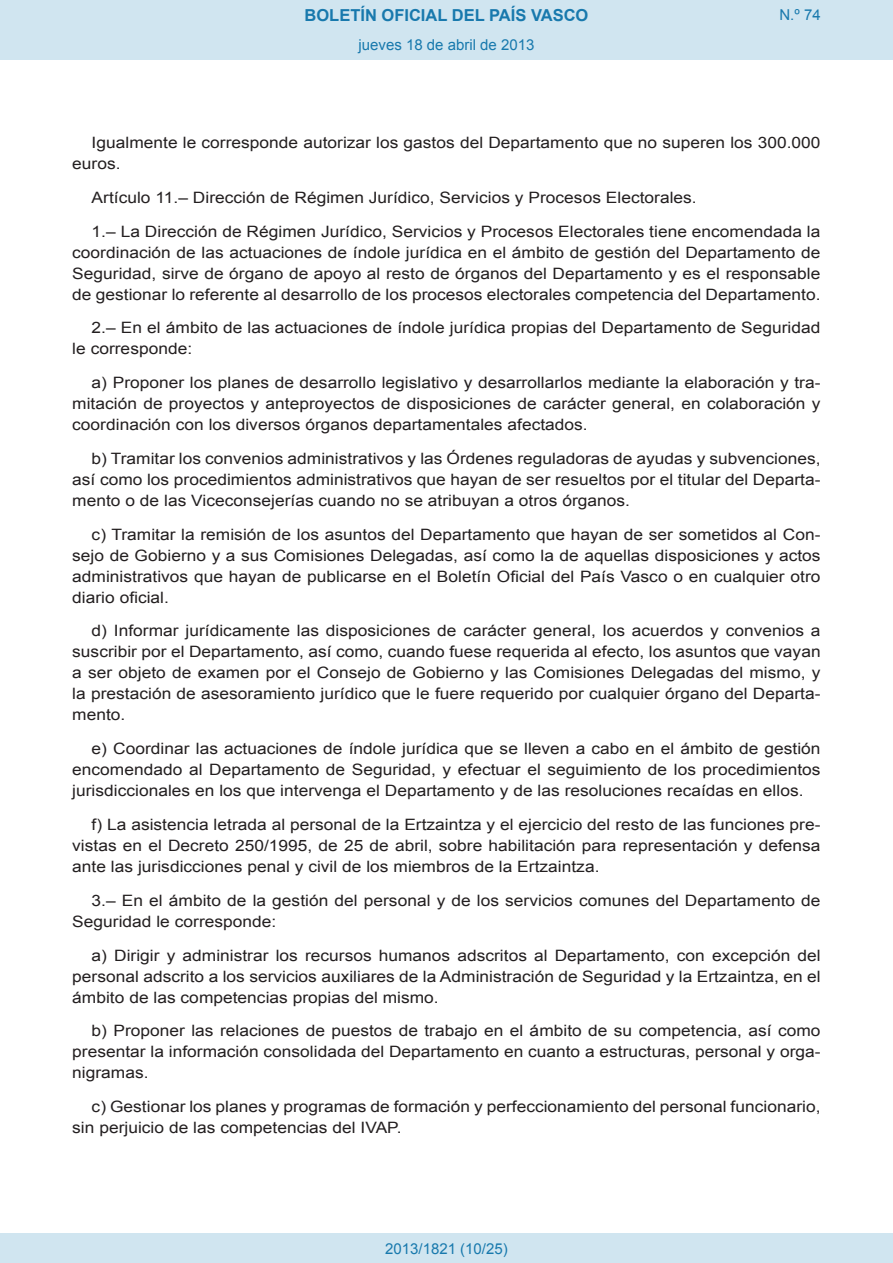
<style>
.page{position:relative;width:893px;height:1263px;background:#fff}
.page>*{position:absolute;margin:0;border:0;box-sizing:border-box;transform-origin:0 0}
.t1{font:700 16.5px "Arial";color:#1879ad}
.BOPVDetalle{font:15.6px/21px "Arial";color:#231f20;text-align:justify;scale:1.11 1}
.Paginacion_Centro{font:15px "Arial";color:#1879ad}
</style>
<div class="page">
<div style="left:0;top:0;width:893px;height:60px;background:#d0e5f0"></div>
<div style="left:0;top:1233px;width:893px;height:30px;background:#d0e5f0"></div>
<p class="t1" style="left:305px;top:4px;width:285px">BOLETÍN OFICIAL DEL PAÍS VASCO</p>
<p class="Paginacion_Centro" style="left:358px;top:35px;width:177px">jueves 18 de abril de 2013</p>
<p class="Paginacion_Centro" style="left:779px;top:5px;width:43px">N.º 74</p>
<p class="BOPVDetalle" style="left:72px;top:132px;width:676px;text-indent:19px">Igualmente le corresponde autorizar los gastos del Departamento que no superen los 300.000 euros.</p>
<p class="BOPVDetalle" style="left:92px;top:187px;width:547px">Artículo 11.– Dirección de Régimen Jurídico, Servicios y Procesos Electorales.</p>
<p class="BOPVDetalle" style="left:72px;top:221px;width:676px;text-indent:19px">1.– La Dirección de Régimen Jurídico, Servicios y Procesos Electorales tiene encomendada la coordinación de las actuaciones de índole jurídica en el ámbito de gestión del Departamento de Seguridad, sirve de órgano de apoyo al resto de órganos del Departamento y es el responsable de gestionar lo referente al desarrollo de los procesos electorales competencia del Departamento.</p>
<p class="BOPVDetalle" style="left:72px;top:318px;width:676px;text-indent:19px">2.– En el ámbito de las actuaciones de índole jurídica propias del Departamento de Seguridad le corresponde:</p>
<p class="BOPVDetalle" style="left:72px;top:372px;width:676px;text-indent:19px">a) Proponer los planes de desarrollo legislativo y desarrollarlos mediante la elaboración y tra&shy;mitación de proyectos y anteproyectos de disposiciones de carácter general, en colaboración y coordinación con los diversos órganos departamentales afectados.</p>
<p class="BOPVDetalle" style="left:72px;top:448px;width:676px;text-indent:19px">b) Tramitar los convenios administrativos y las Órdenes reguladoras de ayudas y subvenciones, así como los procedimientos administrativos que hayan de ser resueltos por el titular del Departa&shy;mento o de las Viceconsejerías cuando no se atribuyan a otros órganos.</p>
<p class="BOPVDetalle" style="left:72px;top:524px;width:676px;text-indent:19px">c) Tramitar la remisión de los asuntos del Departamento que hayan de ser sometidos al Con&shy;sejo de Gobierno y a sus Comisiones Delegadas, así como la de aquellas disposiciones y actos administrativos que hayan de publicarse en el Boletín Oficial del País Vasco o en cualquier otro diario oficial.</p>
<p class="BOPVDetalle" style="left:72px;top:621px;width:676px;text-indent:19px">d) Informar jurídicamente las disposiciones de carácter general, los acuerdos y convenios a suscribir por el Departamento, así como, cuando fuese requerida al efecto, los asuntos que vayan a ser objeto de examen por el Consejo de Gobierno y las Comisiones Delegadas del mismo, y la prestación de asesoramiento jurídico que le fuere requerido por cualquier órgano del Departa&shy;mento.</p>
<p class="BOPVDetalle" style="left:72px;top:738px;width:676px;text-indent:19px">e) Coordinar las actuaciones de índole jurídica que se lleven a cabo en el ámbito de gestión encomendado al Departamento de Seguridad, y efectuar el seguimiento de los procedimientos jurisdiccionales en los que intervenga el Departamento y de las resoluciones recaídas en ellos.</p>
<p class="BOPVDetalle" style="left:72px;top:814px;width:676px;text-indent:19px">f) La asistencia letrada al personal de la Ertzaintza y el ejercicio del resto de las funciones pre&shy;vistas en el Decreto 250/1995, de 25 de abril, sobre habilitación para representación y defensa ante las jurisdicciones penal y civil de los miembros de la Ertzaintza.</p>
<p class="BOPVDetalle" style="left:72px;top:890px;width:676px;text-indent:19px">3.– En el ámbito de la gestión del personal y de los servicios comunes del Departamento de<br>Seguridad le corresponde:</p>
<p class="BOPVDetalle" style="left:72px;top:945px;width:676px;text-indent:19px">a) Dirigir y administrar los recursos humanos adscritos al Departamento, con excepción del personal adscrito a los servicios auxiliares de la Administración de Seguridad y la Ertzaintza, en el ámbito de las competencias propias del mismo.</p>
<p class="BOPVDetalle" style="left:72px;top:1020px;width:676px;text-indent:19px">b) Proponer las relaciones de puestos de trabajo en el ámbito de su competencia, así como presentar la información consolidada del Departamento en cuanto a estructuras, personal y orga&shy;nigramas.</p>
<p class="BOPVDetalle" style="left:72px;top:1096px;width:676px;text-indent:19px">c) Gestionar los planes y programas de formación y perfeccionamiento del personal funcionario, sin perjuicio de las competencias del IVAP.</p>
<p class="Paginacion_Centro" style="left:385px;top:1238px;width:124px">2013/1821 (10/25)</p>
</div>
